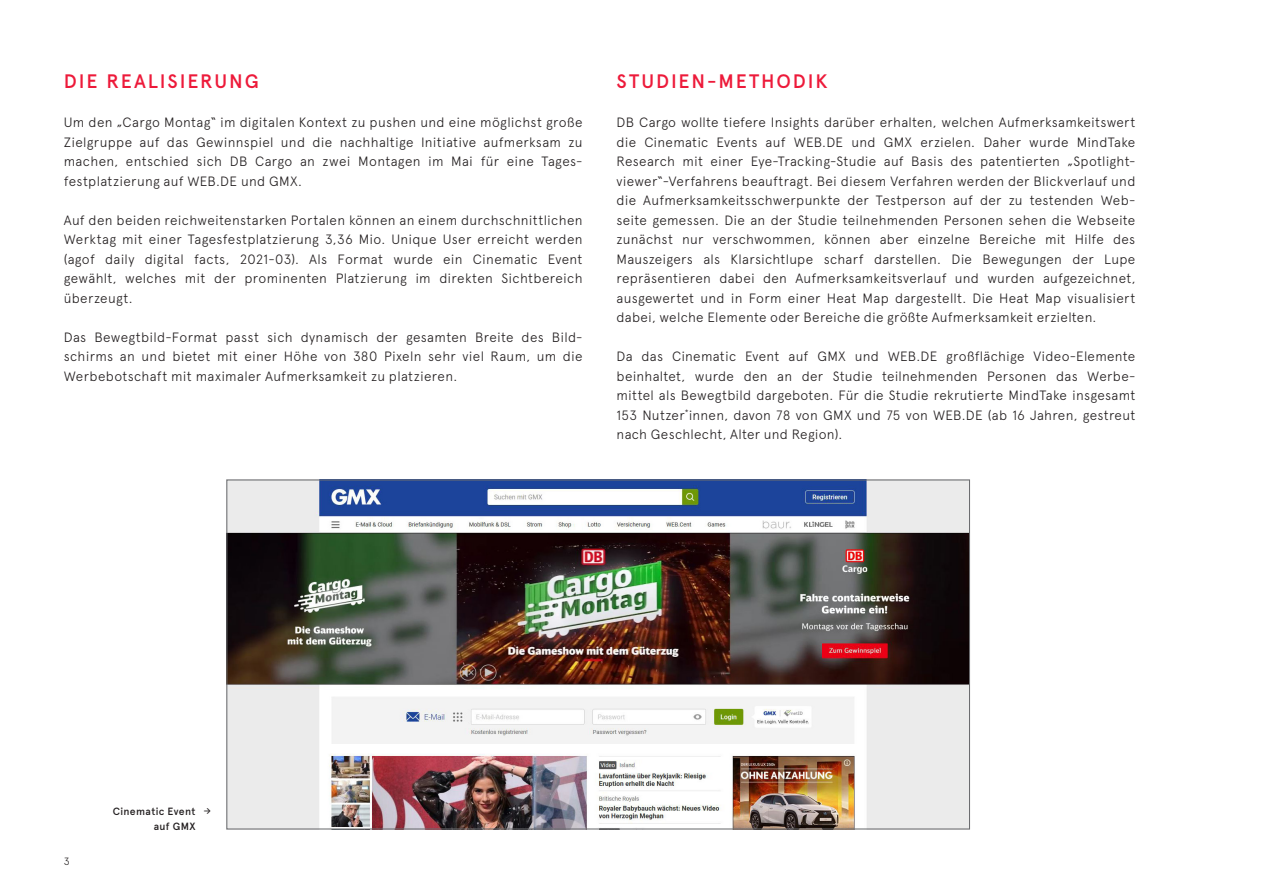
<style>
.page{position:relative;width:1263px;height:893px;background:#fff}
.page>*{position:absolute;margin:0;border:0;box-sizing:border-box;transform-origin:0 0}
.t1{font:500 19.5px "Apercu";letter-spacing:.095em;color:#ed1a3a}
.t2{font:300 13.5px/19.5px "Apercu";letter-spacing:.02em;color:#231f20;text-align:justify}
.t3{font:500 10.5px/15px "Apercu";letter-spacing:.035em;color:#231f20;text-align:right}
.t4{font:300 10.5px "Apercu";color:#231f20}
</style>
<div class="page">
<img style="left:228px;top:481px;width:740px;height:346px">
<h1 class="t1" style="left:64px;top:70px;width:196px">DIE REALISIERUNG</h1>
<p class="t2" style="left:64px;top:113px;width:520px">Um den „Cargo Montag“ im digitalen Kontext zu pushen und eine möglichst große Zielgruppe auf das Gewinnspiel und die nachhaltige Initiative aufmerksam zu machen, entschied sich DB Cargo an zwei Montagen im Mai für eine Tages&shy;festplatzierung auf WEB.DE und GMX.</p>
<p class="t2" style="left:64px;top:210px;width:520px">Auf den beiden reichweitenstarken Portalen können an einem durchschnittlichen Werktag mit einer Tagesfestplatzierung 3,36 Mio. Unique User erreicht werden (agof daily digital facts, 2021-03). Als Format wurde ein Cinematic Event gewählt, welches mit der prominenten Platzierung im direkten Sichtbereich überzeugt.</p>
<p class="t2" style="left:64px;top:327px;width:520px">Das Bewegtbild-Format passt sich dynamisch der gesamten Breite des Bild&shy;schirms an und bietet mit einer Höhe von 380 Pixeln sehr viel Raum, um die Werbebotschaft mit maximaler Aufmerksamkeit zu platzieren.</p>
<h1 class="t1" style="left:617px;top:70px;width:213px">STUDIEN-METHODIK</h1>
<p class="t2" style="left:617px;top:113px;width:520px;text-align:left">DB Cargo wollte tiefere Insights darüber erhalten, welchen Aufmerksamkeitswert die Cinematic Events auf WEB.DE und GMX erzielen. Daher wurde MindTake Research mit einer Eye-Tracking-Studie auf Basis des patentierten „Spotlight&shy;viewer“-Verfahrens beauftragt. Bei diesem Verfahren werden der Blickverlauf und die Aufmerksamkeitsschwerpunkte der Testperson auf der zu testenden Web&shy;seite gemessen. Die an der Studie teilnehmenden Personen sehen die Webseite zunächst nur verschwommen, können aber einzelne Bereiche mit Hilfe des Mauszeigers als Klarsichtlupe scharf darstellen. Die Bewegungen der Lupe repräsentieren dabei den Aufmerksamkeitsverlauf und wurden aufgezeichnet, ausgewertet und in Form einer Heat Map dargestellt. Die Heat Map visualisiert dabei, welche Elemente oder Bereiche die größte Aufmerksamkeit erzielten.</p>
<p class="t2" style="left:617px;top:346px;width:520px;text-align:left">Da das Cinematic Event auf GMX und WEB.DE großflächige Video-Elemente beinhaltet, wurde den an der Studie teilnehmenden Personen das Werbe&shy;mittel als Bewegtbild dargeboten. Für die Studie rekrutierte MindTake insgesamt 153 Nutzer<sup>*</sup>innen, davon 78 von GMX und 75 von WEB.DE (ab 16 Jahren, gestreut nach Geschlecht, Alter und Region).</p>
<p class="t4" style="left:64px;top:855px;width:8px">3</p>
<p class="t3" style="left:113px;top:803px;width:84px">Cinematic Event auf GMX</p>
</div>
